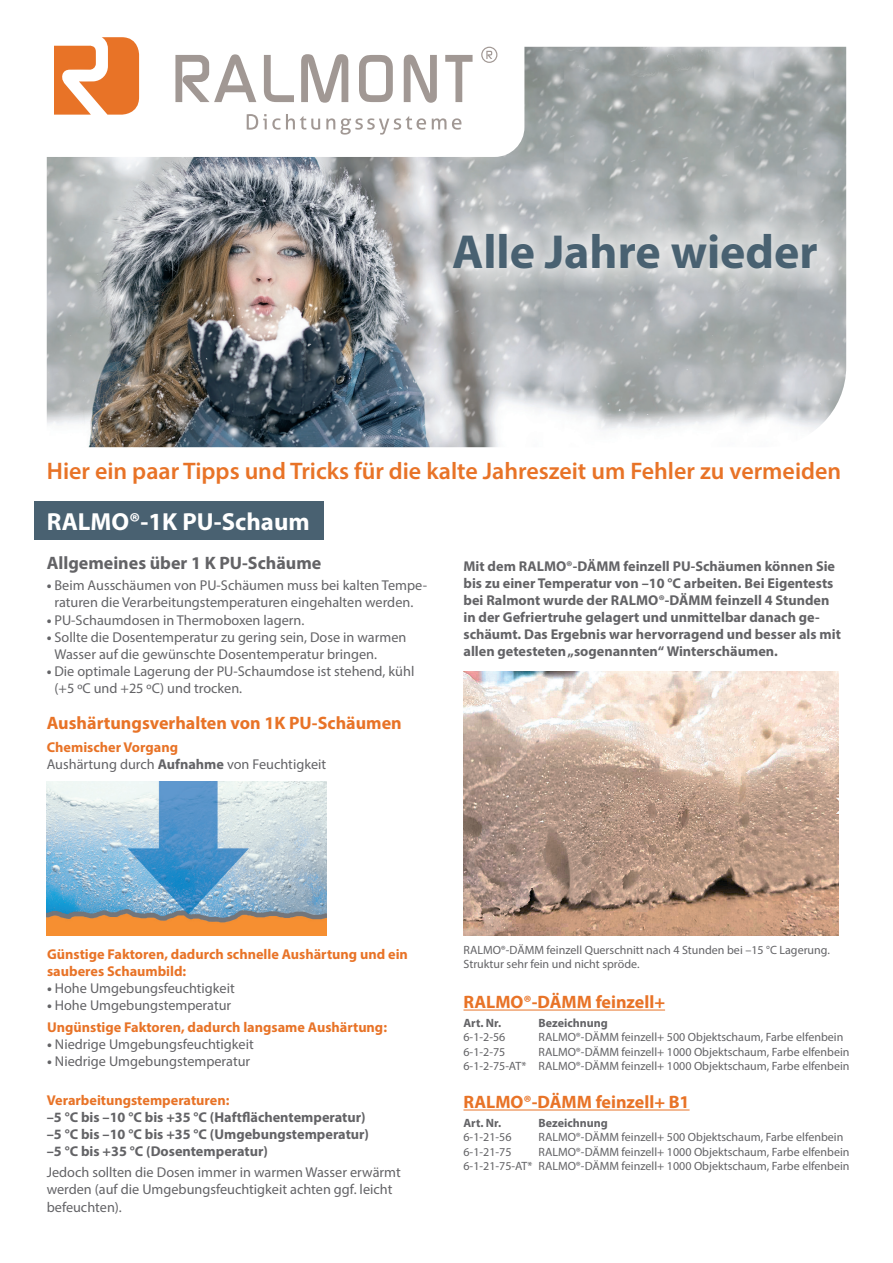
<style>
.page{position:relative;width:893px;height:1263px;background:#fff}
.page>*{position:absolute;margin:0;border:0;box-sizing:border-box;transform-origin:0 0}
.t1{font:700 48px "Myriad Pro";color:#496171}
.t2{font:700 24.75px "Myriad Pro";color:#fff}
.t3{font:600 24px "Myriad Pro";color:#e87327}
.t4{font:700 18px "Myriad Pro";color:#e87327}
.t5{font:700 18px "Myriad Pro";color:#636366}
.t6{font:14.25px/17.1px "Myriad Pro";color:#636366}
.t7{font:700 14.25px/17.1px "Myriad Pro";color:#636366}
.t8{font:700 14.25px/17.1px "Myriad Pro";color:#e87327}
.t9{font:12px/14.4px "Myriad Pro";color:#636366;text-align:right}
.t10{font:700 12px "Myriad Pro";color:#636366}
.s1{font-weight:700}
.s2{font-weight:700;color:#e87327}
.s3{color:#636366}
.s4{font-weight:400;color:#636366}
</style>
<div class="page">
<div style="left:34px;top:502px;width:289px;height:38px;background:#496171"></div>
<img style="left:47px;top:47px;width:799px;height:400px">
<img style="left:47px;top:781px;width:280px;height:154px">
<img style="left:463px;top:672px;width:376px;height:263px">
<hr style="left:463px;top:1009px;width:202px;height:1px;background:#e87327">
<hr style="left:463px;top:1109px;width:227px;height:1px;background:#e87327">
<svg style="left:47px;top:46px;width:477px;height:111px"></svg>
<svg style="left:175px;top:54px;width:81px;height:48px"></svg>
<svg style="left:264px;top:55px;width:30px;height:47px"></svg>
<svg style="left:301px;top:54px;width:47px;height:49px"></svg>
<svg style="left:359px;top:55px;width:34px;height:47px"></svg>
<svg style="left:404px;top:55px;width:33px;height:48px"></svg>
<svg style="left:445px;top:55px;width:28px;height:47px"></svg>
<svg style="left:54px;top:37px;width:85px;height:78px"></svg>
<svg style="left:486px;top:51px;width:6px;height:8px"></svg>
<div style="left:481px;top:47px;width:16px;height:16px;border:1px solid #a19894;border-radius:50%"></div>
<svg style="left:247px;top:114px;width:73px;height:16px"></svg>
<svg style="left:326px;top:116px;width:100px;height:19px"></svg>
<svg style="left:432px;top:118px;width:14px;height:11px"></svg>
<svg style="left:452px;top:118px;width:9px;height:12px"></svg>
<svg style="left:428px;top:208px;width:414px;height:85px;background:#c5c8c9"></svg>
<h1 class="t1" style="left:452px;top:220px;width:367px">Alle Jahre wieder</h1>
<h3 class="t3" style="left:47px;top:456px;width:796px">Hier ein paar Tipps und Tricks für die kalte Jahreszeit um Fehler zu vermeiden</h3>
<h2 class="t2" style="left:47px;top:506px;width:264px">RALMO®-1K PU-Schaum</h2>
<p class="t5" style="left:47px;top:551px;width:276px">Allgemeines über 1 K PU-Schäume</p>
<p class="t6" style="left:47px;top:577px;width:382px;text-align:center"><span class="s1">•</span> Beim Ausschäumen von PU-Schäumen muss bei kalten Tempe&shy;raturen die Verarbeitungstemperaturen eingehalten werden.</p>
<p class="t6" style="left:47px;top:611px;width:259px"><span class="s1">•</span> PU-Schaumdosen in Thermoboxen lagern.</p>
<p class="t6" style="left:54px;top:628px;width:353px;text-indent:-8px"><span class="s1">•</span> Sollte die Dosentemperatur zu gering sein, Dose in warmen<br>Wasser auf die gewünschte Dosentemperatur bringen.</p>
<p class="t6" style="left:54px;top:662px;width:361px;text-indent:-8px"><span class="s1">•</span> Die optimale Lagerung der PU-Schaumdose ist stehend, kühl (+5 ºC und +25 ºC) und trocken.</p>
<p class="t7" style="left:463px;top:557px;width:379px">Mit dem RALMO®-DÄMM feinzell PU-Schäumen können Sie bis zu einer Temperatur von –10 °C arbeiten. Bei Eigentests bei Ralmont wurde der RALMO®-DÄMM feinzell 4 Stunden in der Gefriertruhe gelagert und unmittelbar danach ge&shy;schäumt. Das Ergebnis war hervorragend und besser als mit allen getesteten „sogenannten“ Winterschäumen.</p>
<p class="t4" style="left:47px;top:711px;width:356px">Aushärtungsverhalten von 1K PU-Schäumen</p>
<p class="t6" style="left:47px;top:738px;width:281px"><span class="s2">Chemischer Vorgang<br></span>Aushärtung durch <span class="s1">Aufnahme</span> von Feuchtigkeit</p>
<p class="t8" style="left:47px;top:945px;width:362px">Günstige Faktoren, dadurch schnelle Aushärtung und ein sauberes Schaumbild:</p>
<p class="t6" style="left:47px;top:980px;width:189px"><span class="s1">•</span> Hohe Umgebungsfeuchtigkeit</p>
<p class="t8" style="left:47px;top:994px;width:341px;line-height:21.3px"><span class="s3">•</span> <span class="s4">Hohe Umgebungstemperatur<br></span>Ungünstige Faktoren, dadurch langsame Aushärtung:</p>
<p class="t6" style="left:47px;top:1035px;width:208px"><span class="s1">•</span> Niedrige Umgebungsfeuchtigkeit</p>
<p class="t6" style="left:47px;top:1052px;width:205px"><span class="s1">•</span> Niedrige Umgebungstemperatur</p>
<p class="t8" style="left:47px;top:1091px;width:184px">Verarbeitungstemperaturen:</p>
<p class="t7" style="left:47px;top:1108px;width:324px">–5 °C bis –10 °C bis +35 °C (Haftflächentemperatur) –5 °C bis –10 °C bis +35 °C (Umgebungstemperatur) –5 °C bis +35 °C (Dosentemperatur)</p>
<p class="t6" style="left:47px;top:1164px;width:356px">Jedoch sollten die Dosen immer in warmen Wasser erwärmt werden (auf die Umgebungsfeuchtigkeit achten ggf. leicht befeuchten).</p>
<p class="t9" style="left:463px;top:942px;width:368px;text-align:left">RALMO®-DÄMM feinzell Querschnitt nach 4 Stunden bei –15 °C Lagerung.<br>Struktur sehr fein und nicht spröde.</p>
<p class="t4" style="left:463px;top:990px;width:203px">RALMO®-DÄMM feinzell+</p>
<p class="t10" style="left:463px;top:1015px;width:39px">Art. Nr.</p>
<p class="t10" style="left:538px;top:1015px;width:71px">Bezeichnung</p>
<p class="t9" style="left:463px;top:1030px;width:43px">6-1-2-56</p>
<p class="t9" style="left:538px;top:1030px;width:306px">RALMO®-DÄMM feinzell+ 500 Objektschaum, Farbe elfenbein</p>
<p class="t9" style="left:463px;top:1044px;width:43px">6-1-2-75</p>
<p class="t9" style="left:463px;top:1044px;width:387px">RALMO®-DÄMM feinzell+ 1000 Objektschaum, Farbe elfenbein<br>6-1-2-75-AT* RALMO®-DÄMM feinzell+ 1000 Objektschaum, Farbe elfenbein</p>
<p class="t4" style="left:463px;top:1090px;width:228px">RALMO®-DÄMM feinzell+ B1</p>
<p class="t10" style="left:463px;top:1115px;width:39px">Art. Nr.</p>
<p class="t10" style="left:538px;top:1115px;width:71px">Bezeichnung</p>
<p class="t9" style="left:463px;top:1130px;width:49px">6-1-21-56</p>
<p class="t9" style="left:538px;top:1130px;width:306px">RALMO®-DÄMM feinzell+ 500 Objektschaum, Farbe elfenbein</p>
<p class="t9" style="left:463px;top:1144px;width:49px">6-1-21-75</p>
<p class="t9" style="left:463px;top:1144px;width:387px">RALMO®-DÄMM feinzell+ 1000 Objektschaum, Farbe elfenbein<br>6-1-21-75-AT* RALMO®-DÄMM feinzell+ 1000 Objektschaum, Farbe elfenbein</p>
</div>
